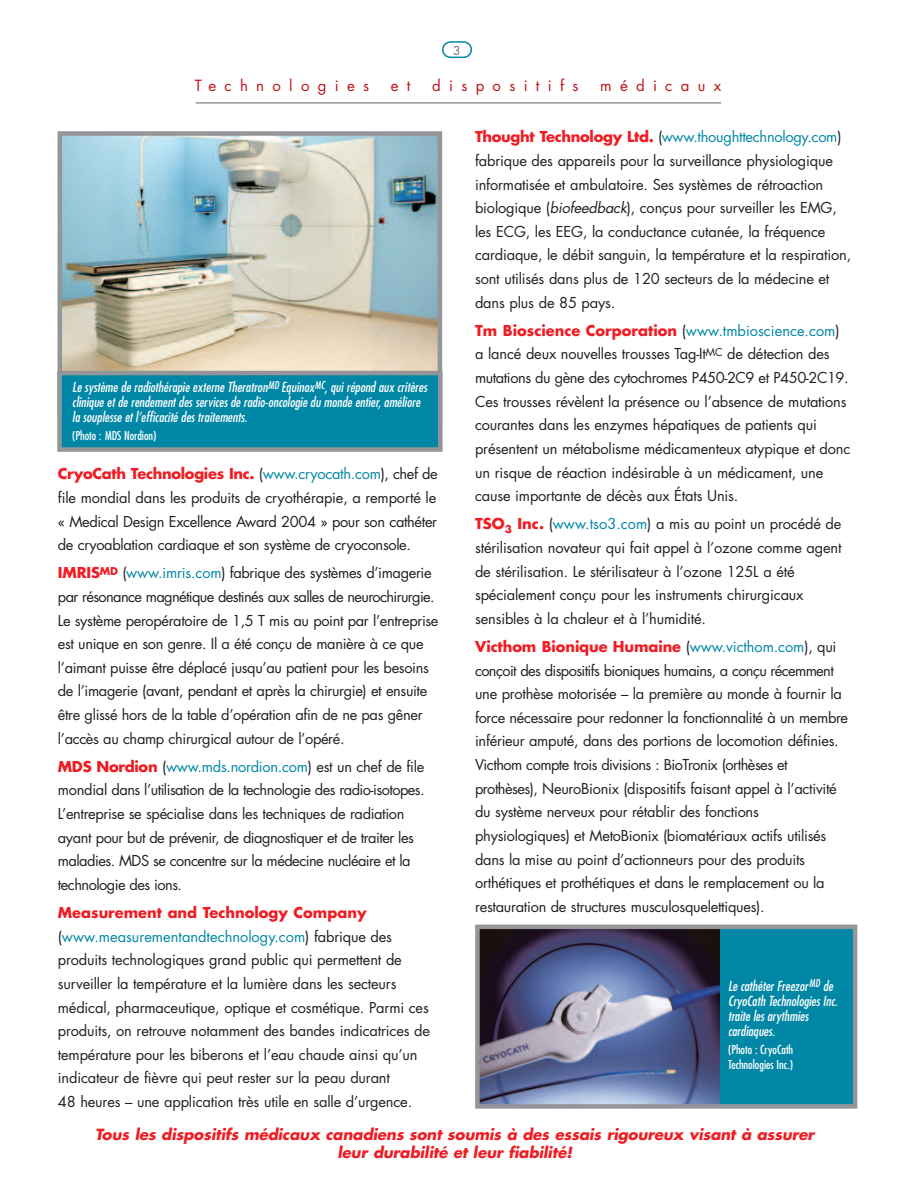
<style>
.page{position:relative;width:918px;height:1188px;background:#fff}
.page>*{position:absolute;margin:0;border:0;box-sizing:border-box;transform-origin:0 0}
.t1{font:italic 700 15px/18px "Futura Std";letter-spacing:-.005em;color:#ee1d23;text-align:center}
.t2{font:15px "Futura Std";letter-spacing:.555em;color:#bd1018}
.t3{font:14.7px/23.5px "Futura Std";letter-spacing:-.02em;color:#231f20}
.t4{font:italic condensed 13.5px/15px "Futura Std";color:#fff}
.t5{font:condensed 12px/15px "Futura Std";color:#fff}
.t6{font:12px "Futura Std";color:#6c6d70}
.s1{font-weight:700;color:#ee1d23}
.s2{color:#0087a5}
.s3{font-style:italic}
</style>
<div class="page">
<div style="left:718px;top:928px;width:135px;height:179px;background:#0087a5"></div>
<hr style="left:196px;top:102px;width:525px;height:2px;background:#939598">
<svg style="left:442px;top:41px;width:30px;height:17px"></svg>
<img style="left:63px;top:136px;width:374px;height:235px">
<div style="left:58px;top:131px;width:384px;height:288px;border:4px solid #939598"></div>
<img style="left:480px;top:930px;width:239px;height:174px">
<div style="left:475px;top:925px;width:382px;height:184px;border:4px solid #939598"></div>
<div style="left:60px;top:373px;width:380px;height:77px;background:#0087a5"></div>
<div style="left:57px;top:371px;width:386px;height:81px;border:4px solid #939598"></div>
<p class="t6" style="left:453px;top:45px;width:9px">3</p>
<p class="t2" style="left:195px;top:78px;width:176px">Technologies</p>
<p class="t2" style="left:391px;top:78px;width:21px">e t</p>
<p class="t2" style="left:432px;top:78px;width:148px">dispositifs</p>
<p class="t2" style="left:600px;top:78px;width:123px">médicaux</p>
<p class="t4" style="left:72px;top:381px;width:356px">Le système de radiothérapie externe Theratron<sup>MD</sup> Equinox<sup>MC</sup>, qui répond aux critères clinique et de rendement des services de radio-oncologie du monde entier, améliore la souplesse et l’efficacité des traitements.</p>
<p class="t5" style="left:72px;top:429px;width:86px">(Photo : MDS Nordion)</p>
<p class="t3" style="left:58px;top:463px;width:381px;text-align:justify"><span class="s1">CryoCath Technologies Inc.</span> (<span class="s2">www.cryocath.com</span>), chef de file mondial dans les produits de cryothérapie, a remporté le « Medical Design Excellence Award 2004 » pour son cathéter de cryoablation cardiaque et son système de cryoconsole.</p>
<p class="t3" style="left:58px;top:562px;width:382px"><span class="s1">IMRIS</span><sup>MD</sup> (<span class="s2">www.imris.com</span>) fabrique des systèmes d’imagerie par résonance magnétique destinés aux salles de neurochirurgie.<br>Le système peropératoire de 1,5 T mis au point par l’entreprise est unique en son genre. Il a été conçu de manière à ce que l’aimant puisse être déplacé jusqu’au patient pour les besoins de l’imagerie (avant, pendant et après la chirurgie) et ensuite être glissé hors de la table d’opération afin de ne pas gêner l’accès au champ chirurgical autour de l’opéré.</p>
<p class="t3" style="left:58px;top:756px;width:368px"><span class="s1">MDS Nordion</span> (<span class="s2">www.mds.nordion.com</span>) est un chef de file mondial dans l’utilisation de la technologie des radio-isotopes.<br>L’entreprise se spécialise dans les techniques de radiation ayant pour but de prévenir, de diagnostiquer et de traiter les maladies. MDS se concentre sur la médecine nucléaire et la technologie des ions.</p>
<p class="t3" style="left:58px;top:902px;width:374px"><span class="s1">Measurement and Technology Company </span>(<span class="s2">www.measurementandtechnology.com</span>) fabrique des produits technologiques grand public qui permettent de surveiller la température et la lumière dans les secteurs médical, pharmaceutique, optique et cosmétique. Parmi ces produits, on retrouve notamment des bandes indicatrices de température pour les biberons et l’eau chaude ainsi qu’un indicateur de fièvre qui peut rester sur la peau durant<br>48 heures – une application très utile en salle d’urgence.</p>
<p class="t3" style="left:475px;top:126px;width:378px"><span class="s1">Thought Technology Ltd.</span> (<span class="s2">www.thoughttechnology.com</span>) fabrique des appareils pour la surveillance physiologique informatisée et ambulatoire. Ses systèmes de rétroaction biologique (<span class="s3">biofeedback</span>), conçus pour surveiller les EMG, les ECG, les EEG, la conductance cutanée, la fréquence cardiaque, le débit sanguin, la température et la respiration, sont utilisés dans plus de 120 secteurs de la médecine et dans plus de 85 pays.</p>
<p class="t3" style="left:475px;top:320px;width:377px"><span class="s1">Tm Bioscience Corporation</span> (<span class="s2">www.tmbioscience.com</span>) a lancé deux nouvelles trousses Tag-It<sup>MC</sup> de détection des mutations du gène des cytochromes P450-2C9 et P450-2C19.<br>Ces trousses révèlent la présence ou l’absence de mutations courantes dans les enzymes hépatiques de patients qui présentent un métabolisme médicamenteux atypique et donc un risque de réaction indésirable à un médicament, une cause importante de décès aux États Unis.</p>
<p class="t3" style="left:475px;top:513px;width:368px"><span class="s1">TSO</span><sub>3</sub> <span class="s1">Inc.</span> (<span class="s2">www.tso3.com</span>) a mis au point un procédé de stérilisation novateur qui fait appel à l’ozone comme agent de stérilisation. Le stérilisateur à l’ozone 125L a été spécialement conçu pour les instruments chirurgicaux sensibles à la chaleur et à l’humidité.</p>
<p class="t3" style="left:475px;top:636px;width:375px"><span class="s1">Victhom Bionique Humaine</span> (<span class="s2">www.victhom.com</span>), qui conçoit des dispositifs bioniques humains, a conçu récemment une prothèse motorisée – la première au monde à fournir la force nécessaire pour redonner la fonctionnalité à un membre inférieur amputé, dans des portions de locomotion définies.<br>Victhom compte trois divisions : BioTronix (orthèses et prothèses), NeuroBionix (dispositifs faisant appel à l’activité du système nerveux pour rétablir des fonctions physiologiques) et MetoBionix (biomatériaux actifs utilisés dans la mise au point d’actionneurs pour des produits orthétiques et prothétiques et dans le remplacement ou la restauration de structures musculosquelettiques).</p>
<p class="t4" style="left:728px;top:979px;width:111px">Le cathéter Freezor<sup>MD</sup> de<br>CryoCath Technologies Inc. traite les arythmies cardiaques.</p>
<p class="t5" style="left:728px;top:1043px;width:67px">(Photo : CryoCath<br>Technologies Inc.)</p>
<p class="t1" style="left:95px;top:1126px;width:721px">Tous les dispositifs médicaux canadiens sont soumis à des essais rigoureux visant à assurer leur durabilité et leur fiabilité!</p>
</div>
